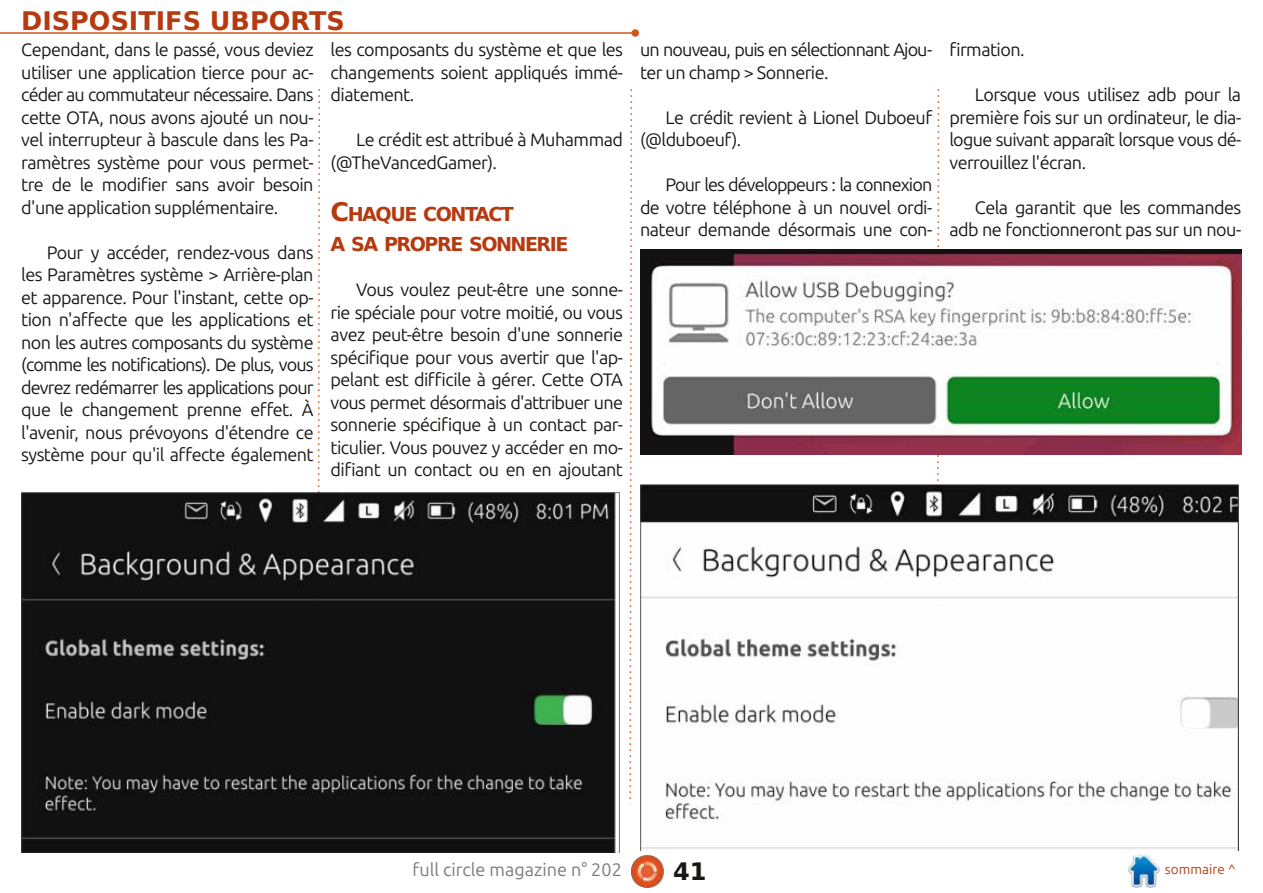
<style>
.page{position:relative;width:1263px;height:893px;background:#fff}
.page>*{position:absolute;margin:0;border:0;box-sizing:border-box;transform-origin:0 0}
.t1{font:700 25.5px "DejaVu Sans";color:#b53a10}
.t2{font:700 24px "DejaVu Sans";color:#181715}
.t3{font:700 19.2px/30px "DejaVu Sans";letter-spacing:-.08em;color:#b53a10}
.t4{font:18px/22.5px "Ubuntu";letter-spacing:-.03em;color:#181715;text-align:justify}
.t5{font:18px "Ubuntu";color:#79797f}
.t6{font:13.5px "Ubuntu";color:#b53a10}
.s1{font-size:25.5px}
</style>
<div class="page">
<img style="left:631px;top:855px;width:33px;height:33px">
<img style="left:1128px;top:855px;width:32px;height:32px">
<hr style="left:0;top:32px;width:635px;height:2px;background:#cd581e">
<div style="left:631px;top:29px;width:8px;height:8px;background:#cd581e;border-radius:50%"></div>
<svg style="left:629px;top:89px;width:4px;height:715px"></svg>
<svg style="left:317px;top:89px;width:4px;height:404px"></svg>
<svg style="left:936px;top:89px;width:4px;height:396px"></svg>
<img style="left:640px;top:485px;width:598px;height:365px">
<img style="left:21px;top:493px;width:599px;height:360px">
<img style="left:640px;top:249px;width:601px;height:206px">
<h1 class="t1" style="left:21px;top:6px;width:325px">DISPOSITIFS UBPORTS</h1>
<p class="t4" style="left:21px;top:38px;width:294px">Cependant, dans le passé, vous deviez utiliser une application tierce pour ac&shy;céder au commutateur nécessaire. Dans cette OTA, nous avons ajouté un nou&shy;vel interrupteur à bascule dans les Pa&shy;ramètres système pour vous permet&shy;tre de le modifier sans avoir besoin d'une application supplémentaire.</p>
<p class="t4" style="left:21px;top:241px;width:294px;text-indent:26px">Pour y accéder, rendez-vous dans les Paramètres système &gt; Arrière-plan et apparence. Pour l'instant, cette op&shy;tion n'affecte que les applications et non les autres composants du système (comme les notifications). De plus, vous devrez redémarrer les applications pour que le changement prenne effet. À l'avenir, nous prévoyons d'étendre ce système pour qu'il affecte également</p>
<p class="t4" style="left:331px;top:38px;width:294px">les composants du système et que les changements soient appliqués immé&shy;diatement.</p>
<p class="t4" style="left:331px;top:128px;width:294px;text-indent:26px">Le crédit est attribué à Muhammad (@TheVancedGamer).</p>
<p class="t3" style="left:331px;top:199px;width:239px"><span class="s1">C</span>HAQUE CONTACT<br>A SA PROPRE SONNERIE</p>
<p class="t4" style="left:331px;top:278px;width:294px;text-indent:26px">Vous voulez peut-être une sonne&shy;rie spéciale pour votre moitié, ou vous avez peut-être besoin d'une sonnerie spécifique pour vous avertir que l'ap&shy;pelant est difficile à gérer. Cette OTA vous permet désormais d'attribuer une sonnerie spécifique à un contact par&shy;ticulier. Vous pouvez y accéder en mo&shy;difiant un contact ou en en ajoutant</p>
<p class="t4" style="left:640px;top:38px;width:294px">un nouveau, puis en sélectionnant Ajou&shy;ter un champ &gt; Sonnerie.</p>
<p class="t4" style="left:640px;top:106px;width:294px;text-indent:26px">Le crédit revient à Lionel Duboeuf (@lduboeuf).</p>
<p class="t4" style="left:640px;top:173px;width:294px;text-indent:26px">Pour les développeurs : la connexion de votre téléphone à un nouvel ordi&shy;nateur demande désormais une con-</p>
<p class="t4" style="left:949px;top:38px;width:77px">firmation.</p>
<p class="t4" style="left:949px;top:83px;width:293px;text-indent:26px">Lorsque vous utilisez adb pour la première fois sur un ordinateur, le dia&shy;logue suivant apparaît lorsque vous dé&shy;verrouillez l'écran.</p>
<p class="t4" style="left:949px;top:196px;width:293px;text-align:right">Cela garantit que les commandes adb ne fonctionneront pas sur un nou-</p>
<p class="t5" style="left:412px;top:859px;width:211px">full circle magazine n° 202</p>
<h2 class="t2" style="left:673px;top:858px;width:35px">41</h2>
<p class="t6" style="left:1165px;top:862px;width:72px">sommaire ^</p>
</div>
